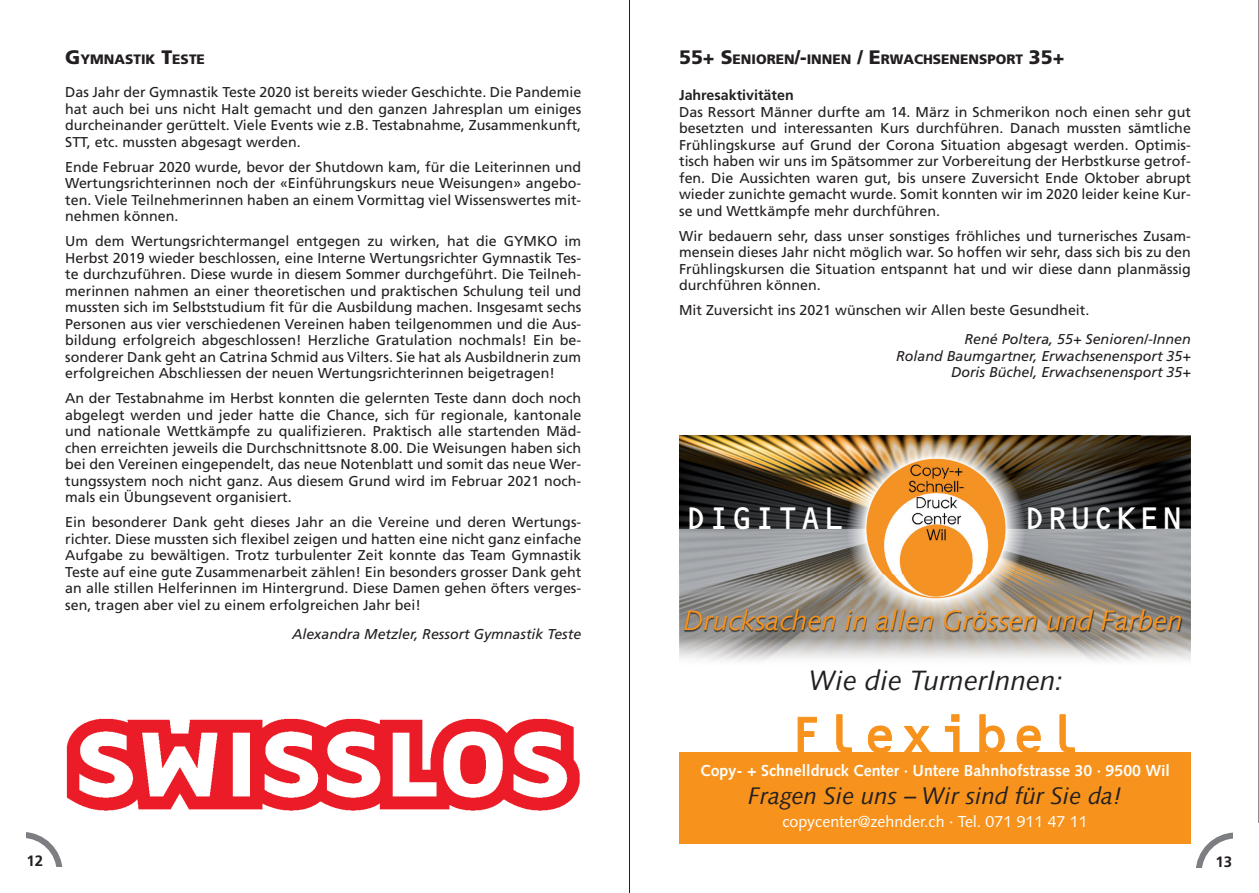
<style>
.page{position:relative;width:1259px;height:893px;background:#fff}
.page>*{position:absolute;margin:0;border:0;box-sizing:border-box;transform-origin:0 0}
.t1{font:51.6px "OCRB Alternate";color:#f7931d}
.t2{font:31.95px "OCRB Alternate";color:#fff}
.t3{font:italic 27.9px "Syntax LT Std";color:#f7931d}
.t4{font:italic 27.9px "Syntax LT Std";color:#231f20}
.t5{font:italic 23.85px "Syntax LT Std";color:#231f20}
.t6{font:700 15.9px "Syntax LT Std";color:#fff}
.t7{font:15.9px "Syntax LT Std";color:#fff}
.t8{font:700 15px "Frutiger";color:#231f20}
.t9{font:14.25px/16.5px "Frutiger";color:#231f20;text-align:justify}
.t10{font:italic 14.25px/16.5px "Frutiger";color:#231f20;text-align:right}
.t11{font:700 14.25px "Frutiger";color:#231f20}
.t12{font:900 13.65px "Frutiger";color:#231f20}
.s1{font-size:19.5px}
</style>
<div class="page">
<hr style="left:629px;top:0;width:1px;height:893px;background:#231f20">
<hr style="left:1258px;top:0;width:1px;height:893px;background:#231f20">
<svg style="left:26px;top:832px;width:37px;height:35px"></svg>
<img style="left:66px;top:718px;width:514px;height:93px">
<img style="left:679px;top:435px;width:512px;height:226px">
<div style="left:679px;top:752px;width:512px;height:92px;background:#f7931d"></div>
<img style="left:684px;top:609px;width:498px;height:23px">
<svg style="left:798px;top:717px;width:18px;height:35px"></svg>
<svg style="left:836px;top:714px;width:15px;height:38px"></svg>
<svg style="left:868px;top:726px;width:23px;height:26px"></svg>
<svg style="left:904px;top:726px;width:26px;height:26px"></svg>
<svg style="left:945px;top:714px;width:14px;height:38px"></svg>
<svg style="left:979px;top:714px;width:25px;height:38px"></svg>
<svg style="left:1017px;top:726px;width:23px;height:26px"></svg>
<svg style="left:1059px;top:714px;width:15px;height:38px"></svg>
<svg style="left:1196px;top:832px;width:63px;height:61px"></svg>
<p class="t12" style="left:65px;top:51px;width:141px"><span class="s1">G</span>YMNASTIK <span class="s1">T</span>ESTE</p>
<p class="t9" style="left:65px;top:84px;width:517px">Das Jahr der Gymnastik Teste 2020 ist bereits wieder Geschichte. Die Pandemie hat auch bei uns nicht Halt gemacht und den ganzen Jahresplan um einiges durcheinander gerüttelt. Viele Events wie z.B. Testabnahme, Zusammenkunft, STT, etc. mussten abgesagt werden.</p>
<p class="t9" style="left:65px;top:158px;width:517px">Ende Februar 2020 wurde, bevor der Shutdown kam, für die Leiterinnen und Wertungsrichterinnen noch der «Einführungskurs neue Weisungen» angebo&shy;ten. Viele Teilnehmerinnen haben an einem Vormittag viel Wissenswertes mit&shy;nehmen können.</p>
<p class="t9" style="left:65px;top:233px;width:517px">Um dem Wertungsrichtermangel entgegen zu wirken, hat die GYMKO im Herbst 2019 wieder beschlossen, eine Interne Wertungsrichter Gymnastik Tes&shy;te durchzuführen. Diese wurde in diesem Sommer durchgeführt. Die Teilneh&shy;merinnen nahmen an einer theoretischen und praktischen Schulung teil und mussten sich im Selbststudium fit für die Ausbildung machen. Insgesamt sechs Personen aus vier verschiedenen Vereinen haben teilgenommen und die Aus&shy;bildung erfolgreich abgeschlossen! Herzliche Gratulation nochmals! Ein be&shy;sonderer Dank geht an Catrina Schmid aus Vilters. Sie hat als Ausbildnerin zum erfolgreichen Abschliessen der neuen Wertungsrichterinnen beigetragen!</p>
<p class="t9" style="left:65px;top:390px;width:517px">An der Testabnahme im Herbst konnten die gelernten Teste dann doch noch abgelegt werden und jeder hatte die Chance, sich für regionale, kantonale und nationale Wettkämpfe zu qualifizieren. Praktisch alle startenden Mäd&shy;chen erreichten jeweils die Durchschnittsnote 8.00. Die Weisungen haben sich bei den Vereinen eingependelt, das neue Notenblatt und somit das neue Wer&shy;tungssystem noch nicht ganz. Aus diesem Grund wird im Februar 2021 noch&shy;mals ein Übungsevent organisiert.</p>
<p class="t9" style="left:65px;top:514px;width:517px">Ein besonderer Dank geht dieses Jahr an die Vereine und deren Wertungs&shy;richter. Diese mussten sich flexibel zeigen und hatten eine nicht ganz einfache Aufgabe zu bewältigen. Trotz turbulenter Zeit konnte das Team Gymnastik Teste auf eine gute Zusammenarbeit zählen! Ein besonders grosser Dank geht an alle stillen Helferinnen im Hintergrund. Diese Damen gehen öfters verges&shy;sen, tragen aber viel zu einem erfolgreichen Jahr bei!</p>
<p class="t10" style="left:292px;top:626px;width:291px">Alexandra Metzler, Ressort Gymnastik Teste</p>
<p class="t12" style="left:679px;top:51px;width:387px"><span class="s1">55+ S</span>ENIOREN<span class="s1">/-</span>INNEN <span class="s1">/ E</span>RWACHSENENSPORT <span class="s1">35+</span></p>
<p class="t11" style="left:679px;top:87px;width:116px">Jahresaktivitäten</p>
<p class="t9" style="left:679px;top:103px;width:513px">Das Ressort Männer durfte am 14. März in Schmerikon noch einen sehr gut besetzten und interessanten Kurs durchführen. Danach mussten sämtliche Frühlingskurse auf Grund der Corona Situation abgesagt werden. Optimis&shy;tisch haben wir uns im Spätsommer zur Vorbereitung der Herbstkurse getrof&shy;fen. Die Aussichten waren gut, bis unsere Zuversicht Ende Oktober abrupt wieder zunichte gemacht wurde. Somit konnten wir im 2020 leider keine Kur&shy;se und Wettkämpfe mehr durchführen.</p>
<p class="t9" style="left:679px;top:227px;width:513px">Wir bedauern sehr, dass unser sonstiges fröhliches und turnerisches Zusam&shy;mensein dieses Jahr nicht möglich war. So hoffen wir sehr, dass sich bis zu den Frühlingskursen die Situation entspannt hat und wir diese dann planmässig durchführen können.</p>
<p class="t9" style="left:679px;top:302px;width:412px">Mit Zuversicht ins 2021 wünschen wir Allen beste Gesundheit.</p>
<p class="t10" style="left:896px;top:331px;width:296px">René Poltera, 55+ Senioren/-Innen<br>Roland Baumgartner, Erwachsenensport 35+<br>Doris Büchel, Erwachsenensport 35+</p>
<h2 class="t2" style="left:684px;top:500px;width:162px">DIGITAL</h2>
<h2 class="t2" style="left:1023px;top:500px;width:162px">DRUCKEN</h2>
<h3 class="t3" style="left:684px;top:604px;width:501px">Drucksachen in allen Grössen und Farben</h3>
<h3 class="t4" style="left:808px;top:664px;width:257px">Wie die TurnerInnen:</h3>
<h1 class="t1" style="left:787px;top:705px;width:299px">Flexibel</h1>
<p class="t6" style="left:700px;top:761px;width:471px">Copy- + Schnelldruck Center · Untere Bahnhofstrasse 30 · 9500 Wil</p>
<h3 class="t5" style="left:748px;top:782px;width:375px">Fragen Sie uns – Wir sind für Sie da!</h3>
<p class="t7" style="left:782px;top:812px;width:306px">copycenter@zehnder.ch · Tel. 071 911 47 11</p>
<p class="t8" style="left:27px;top:852px;width:18px">12</p>
<p class="t8" style="left:1215px;top:853px;width:18px">13</p>
</div>
